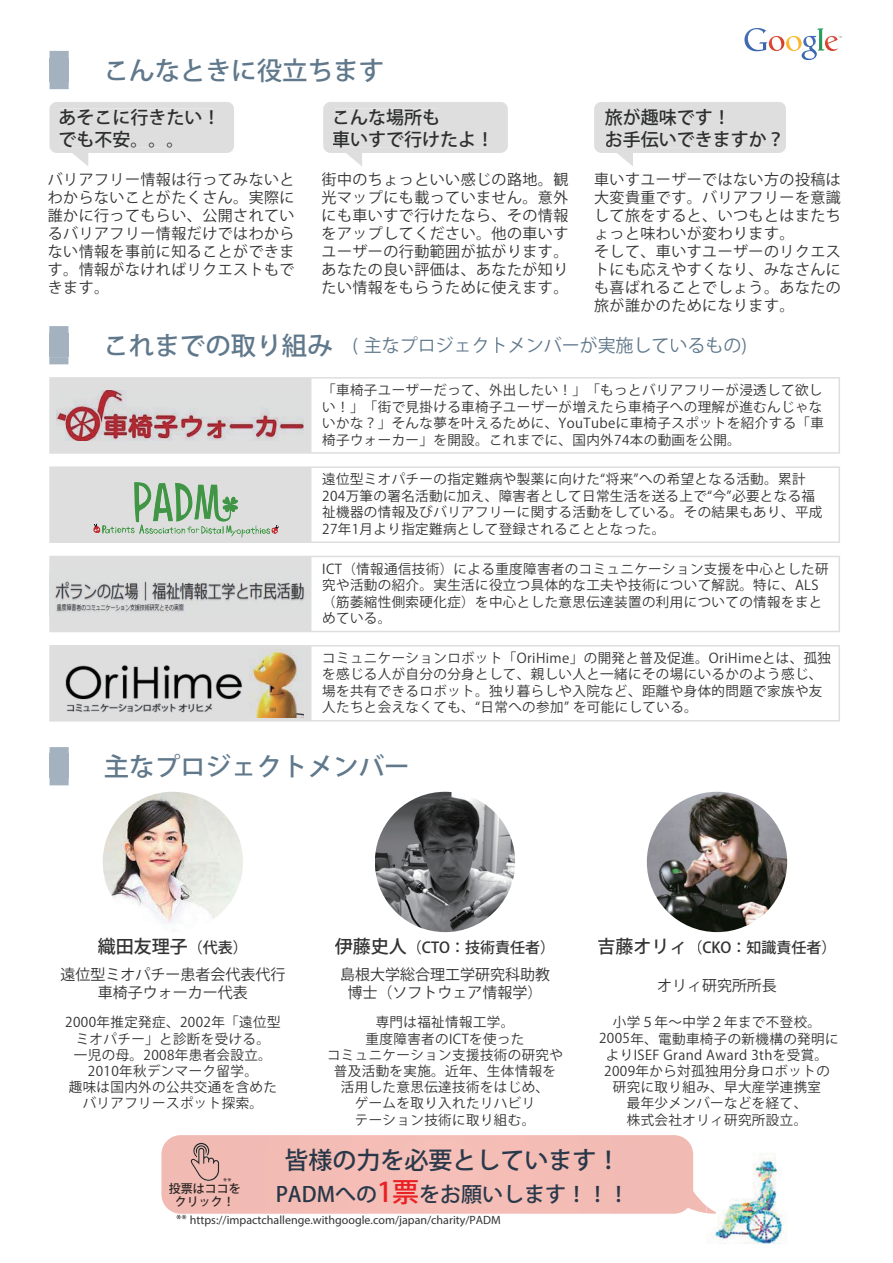
<style>
.page{position:relative;width:893px;height:1263px;background:#fff}
.page>*{position:absolute;margin:0;border:0;box-sizing:border-box;transform-origin:0 0}
.t1{font:27px "Koz Go Pro Medium 90 msp RKSJ H";color:#e92024}
.t2{font:25.5px "Koz Go Pro Medium 90 msp RKSJ H";color:#60788b}
.t3{font:24px "Koz Go Pro Medium 90 msp RKSJ H";color:#28384a}
.t4{font:21px "Koz Go Pro Medium 90 msp RKSJ H";color:#2a394a}
.t5{font:21px "Koz Go Pro Medium 90 msp RKSJ H";color:#283748}
.t6{font:18px/21.6px "Koz Go Pro Medium 90 msp RKSJ H";color:#2d2e2e}
.t7{font:18px "Koz Go Pro Regular 90 msp RKSJ H";color:#60788b}
.t8{font:18px "Koz Go Pro Medium 90 msp RKSJ H";color:#333}
.t9{font:15px/18px "Koz Go Pro Regular 90 msp RKSJ H";letter-spacing:.03em;color:#333;text-align:justify}
.t10{font:15px/18px "Koz Go Pro Regular 90 msp RKSJ H";color:#333;text-align:center}
.t11{font:15px "Koz Go Pro Medium 90 msp RKSJ H";color:#333}
.t12{font:13.5px/16.2px "Koz Go Pro Regular 90 msp RKSJ H";letter-spacing:.03em;color:#333}
.t13{font:12px "Myriad Pro";color:#333}
.t14{font:12px/13.5px "Koz Go Pro Medium 90 msp RKSJ H";color:#2d2625;text-align:center}
.t15{font:9px "Koz Go Pro Regular 90 msp RKSJ H";color:#2d2625}
.s1{color:#283748}
.s2{color:#2a394a}
.s3{font-size:27px;color:#e92024}
.s4{color:#28384a}
.s5{color:#283648}
.s6{font-family:"Koz Go Pro Regular 90 msp RKSJ H"}
</style>
<div class="page">
<img style="left:103px;top:792px;width:140px;height:140px;border-radius:70px">
<img style="left:375px;top:792px;width:140px;height:140px;border-radius:68px">
<img style="left:647px;top:792px;width:140px;height:140px;border-radius:70px">
<img style="left:708px;top:1153px;width:80px;height:91px">
<svg style="left:49px;top:377px;width:791px;height:77px"></svg>
<svg style="left:49px;top:466px;width:791px;height:77px"></svg>
<svg style="left:49px;top:556px;width:791px;height:76px"></svg>
<svg style="left:49px;top:645px;width:791px;height:76px"></svg>
<svg style="left:49px;top:102px;width:185px;height:64px"></svg>
<svg style="left:323px;top:102px;width:185px;height:64px"></svg>
<svg style="left:594px;top:102px;width:192px;height:64px"></svg>
<svg style="left:50px;top:51px;width:19px;height:38px"></svg>
<div style="left:50px;top:58px;width:19px;height:24px;background:#a3b2be"></div>
<svg style="left:49px;top:326px;width:19px;height:38px"></svg>
<div style="left:49px;top:333px;width:19px;height:24px;background:#a3b2be"></div>
<svg style="left:50px;top:747px;width:19px;height:38px"></svg>
<div style="left:50px;top:753px;width:19px;height:25px;background:#a3b2be"></div>
<img style="left:769px;top:36px;width:15px;height:15px">
<img style="left:817px;top:28px;width:8px;height:23px">
<img style="left:825px;top:36px;width:13px;height:15px">
<img style="left:786px;top:36px;width:16px;height:15px">
<img style="left:802px;top:36px;width:15px;height:24px">
<img style="left:744px;top:28px;width:23px;height:23px">
<div style="left:60px;top:109px;width:153px;height:17px;background:#dedede"></div>
<div style="left:60px;top:130px;width:112px;height:17px;background:#dedede"></div>
<div style="left:335px;top:109px;width:103px;height:17px;background:#dedede"></div>
<div style="left:333px;top:130px;width:154px;height:17px;background:#dedede"></div>
<div style="left:605px;top:108px;width:118px;height:18px;background:#dedede"></div>
<div style="left:606px;top:130px;width:174px;height:17px;background:#dedede"></div>
<svg style="left:161px;top:1135px;width:555px;height:79px;background:#f2beb7"></svg>
<h2 class="t2" style="left:104px;top:54px;width:282px">こんなときに役立ちます</h2>
<h3 class="t6" style="left:58px;top:107px;width:163px">あそこに行きたい!でも不安。。。</h3>
<h3 class="t6" style="left:332px;top:107px;width:163px">こんな場所も<br>車いすで行けたよ!</h3>
<h3 class="t6" style="left:605px;top:107px;width:181px">旅が趣味です!<br>お手伝いできますか?</h3>
<p class="t9" style="left:48px;top:171px;width:248px">バリアフリー情報は行ってみないとわからないことがたくさん。実際に誰かに行ってもらい、公開されているバリアフリー情報だけではわからない情報を事前に知ることができます。情報がなければリクエストもできます。</p>
<p class="t9" style="left:322px;top:171px;width:248px">街中のちょっといい感じの路地。観光マップにも載っていません。意外にも車いすで行けたなら、その情報をアップしてください。他の車いすユーザーの行動範囲が拡がります。あなたの良い評価は、あなたが知りたい情報をもらうために使えます。</p>
<p class="t9" style="left:594px;top:171px;width:248px;text-align:left">車いすユーザーではない方の投稿は大変貴重です。バリアフリーを意識して旅をすると、いつもとはまたちょっと味わいが変わります。<br>そして、車いすユーザーのリクエストにも応えやすくなり、みなさんにも喜ばれることでしょう。あなたの旅が誰かのためになります。</p>
<h2 class="t2" style="left:103px;top:329px;width:231px">これまでの取り組み</h2>
<h3 class="t7" style="left:352px;top:333px;width:396px">( 主なプロジェクトメンバーが実施しているもの(</h3>
<p class="t12" style="left:322px;top:382px;width:503px;text-align:justify">「車椅子ユーザーだって、外出したい！」「もっとバリアフリーが浸透して欲しい！」「街で見掛ける車椅子ユーザーが増えたら車椅子への理解が進むんじゃないかな？」そんな夢を叶えるために、YouTubeに車椅子スポットを紹介する「車椅子ウォーカー」を開設。これまでに、国内外74本の動画を公開。</p>
<p class="t12" style="left:322px;top:471px;width:502px">遠位型ミオパチーの指定難病や製薬に向けた“将来”への希望となる活動。累計204万筆の署名活動に加え、障害者として日常生活を送る上で今“ ”必要となる福祉機器の情報及びバリアフリーに関する活動をしている。その結果もあり、平成27年1月より指定難病として登録されることとなった。</p>
<p class="t12" style="left:322px;top:561px;width:508px">ICT（情報通信技術）による重度障害者のコミュニケーション支援を中心とした研究や活動の紹介。実生活に役立つ具体的な工夫や技術について解説。特に、ALS（筋萎縮性側索硬化症）を中心とした意思伝達装置の利用についての情報をまとめている。</p>
<p class="t12" style="left:322px;top:650px;width:510px">コミュニケーションロボット「OriHime」の開発と普及促進。OriHimeとは、孤独を感じる人が自分の分身として、親しい人と一緒にその場にいるかのよう感じ、場を共有できるロボット。独り暮らしや入院など、距離や身体的問題で家族や友人たちと会えなくても、“日常への参加” を可能にしている。</p>
<h2 class="t2" style="left:104px;top:750px;width:308px">主なプロジェクトメンバー</h2>
<h3 class="t8" style="left:335px;top:935px;width:73px">伊藤史人</h3>
<h3 class="t8" style="left:98px;top:935px;width:91px">織田友理子</h3>
<p class="t10" style="left:60px;top:966px;width:227px">遠位型ミオパチー患者会代表代行車椅子ウォーカー代表</p>
<p class="t10" style="left:340px;top:966px;width:212px">島根大学総合理工学研究科助教</p>
<p class="t11" style="left:407px;top:938px;width:150px">（CTO：技術責任者）</p>
<p class="t11" style="left:188px;top:938px;width:62px">（代表(</p>
<p class="t10" style="left:347px;top:984px;width:197px">博士（ソフトウェア情報学）</p>
<h3 class="t8" style="left:597px;top:935px;width:91px">吉藤オリィ</h3>
<p class="t11" style="left:687px;top:938px;width:151px">（CKO：知識責任者(</p>
<p class="t10" style="left:657px;top:977px;width:121px">オリィ研究所所長</p>
<p class="t12" style="left:65px;top:1014px;width:217px;text-align:center">2000年推定発症、2002年「遠位型ミオパチー」と診断を受ける。<br>一児の母。2008年患者会設立。<br>2010年秋デンマーク留学。<br>趣味は国内外の公共交通を含めたバリアフリースポット探索。</p>
<p class="t12" style="left:327px;top:1014px;width:237px;text-align:center">専門は福祉情報工学。<br>重度障害者のICTを使った<br>コミュニケーション支援技術の研究や普及活動を実施。近年、生体情報を活用した意思伝達技術をはじめ、<br>ゲームを取り入れたリハビリ<br>テーション技術に取り組む。</p>
<p class="t12" style="left:599px;top:1014px;width:241px;text-align:center">小学５年～中学２年まで不登校。<br>2005年、電動車椅子の新機構の発明によりISEF Grand Award 3thを受賞。<br>2009年から対孤独用分身ロボットの研究に取り組み、早大産学連携室<br>最年少メンバーなどを経て、<br>株式会社オリィ研究所設立。</p>
<h3 class="t3" style="left:284px;top:1144px;width:337px"><span class="s1">皆様</span>の力を<span class="s2">必要とし</span>ていま<span class="s1">す!</span></h3>
<h3 class="t4" style="left:392px;top:1181px;width:239px"><span class="s3">票</span>をお願い<span class="s4">します</span><span class="s1">!!</span><span class="s5">!</span></h3>
<p class="t15" style="left:223px;top:1175px;width:10px">**</p>
<p class="t13" style="left:176px;top:1213px;width:326px"><span class="s6">**</span> https://impactchallenge.withgoogle.com/japan/charity/PADM</p>
<h1 class="t1" style="left:377px;top:1175px;width:17px">1</h1>
<p class="t14" style="left:169px;top:1182px;width:73px">投票はココをクリック!</p>
<h3 class="t5" style="left:276px;top:1181px;width:103px">PAD<span class="s4">Mへの</span></h3>
</div>
